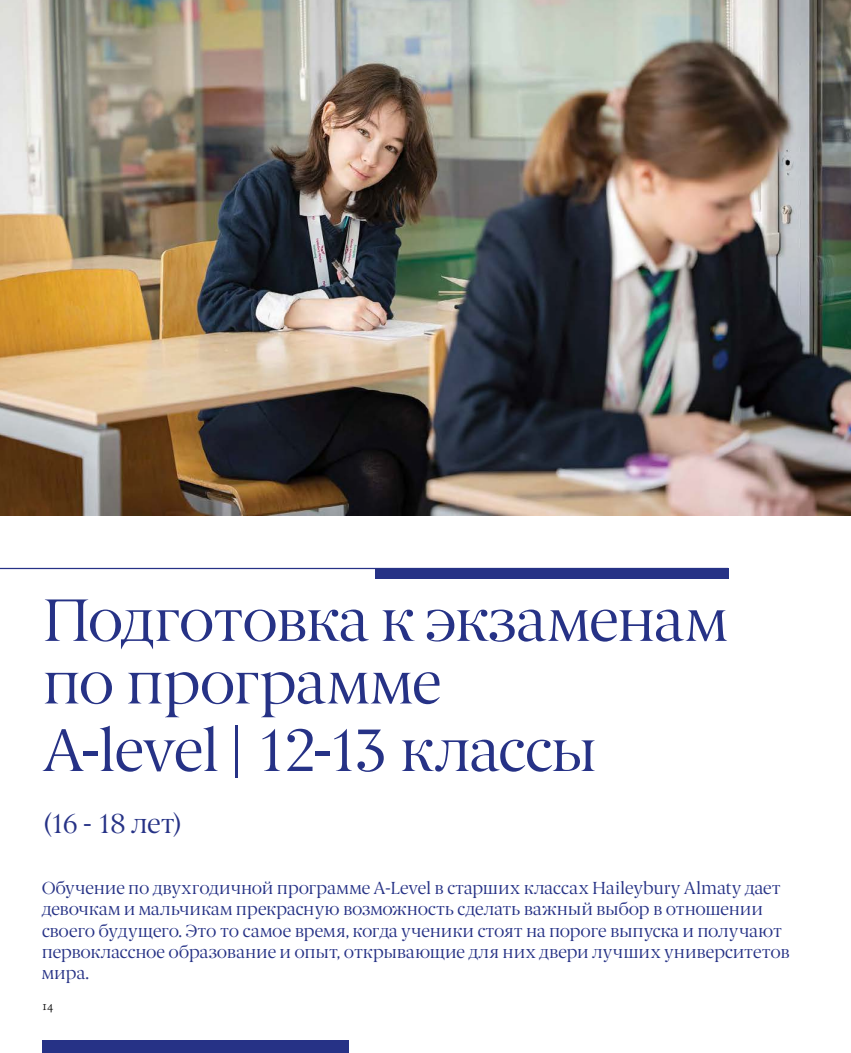
<style>
.page{position:relative;width:851px;height:1053px;background:#fff}
.page>*{position:absolute;margin:0;border:0;box-sizing:border-box;transform-origin:0 0}
.t1{font:60px/62.5px "Berlingske Serif";letter-spacing:-.03em;color:#263286}
.t2{font:27.5px "Berlingske Serif";letter-spacing:-.05em;color:#263286}
.t3{font:17.5px/21.2px "Berlingske Serif";letter-spacing:-.01em;color:#263286}
.t4{font:300 12.5px "Calluna";color:#000}
</style>
<div class="page">
<img style="left:0;top:0;width:850px;height:515px">
<hr style="left:0;top:568px;width:728px;height:1px;background:#263286">
<div style="left:375px;top:568px;width:353px;height:10px;background:#263286"></div>
<div style="left:42px;top:1040px;width:306px;height:12px;background:#263286"></div>
<h1 class="t1" style="left:43px;top:588px;width:686px">Подготовка к экзаменам по программе</h1>
<h1 class="t1" style="left:43px;top:718px;width:556px">A-level | 12-13 классы</h1>
<h2 class="t2" style="left:43px;top:806px;width:142px">(16 - 18 лет)</h2>
<p class="t3" style="left:42px;top:877px;width:749px">Обучение по двухгодичной программе A-Level в старших классах Haileybury Almaty дает девочкам и мальчикам прекрасную возможность сделать важный выбор в отношении своего будущего. Это то самое время, когда ученики стоят на пороге выпуска и получают первоклассное образование и опыт, открывающие для них двери лучших университетов мира.</p>
<p class="t4" style="left:43px;top:998px;width:12px">14</p>
</div>
